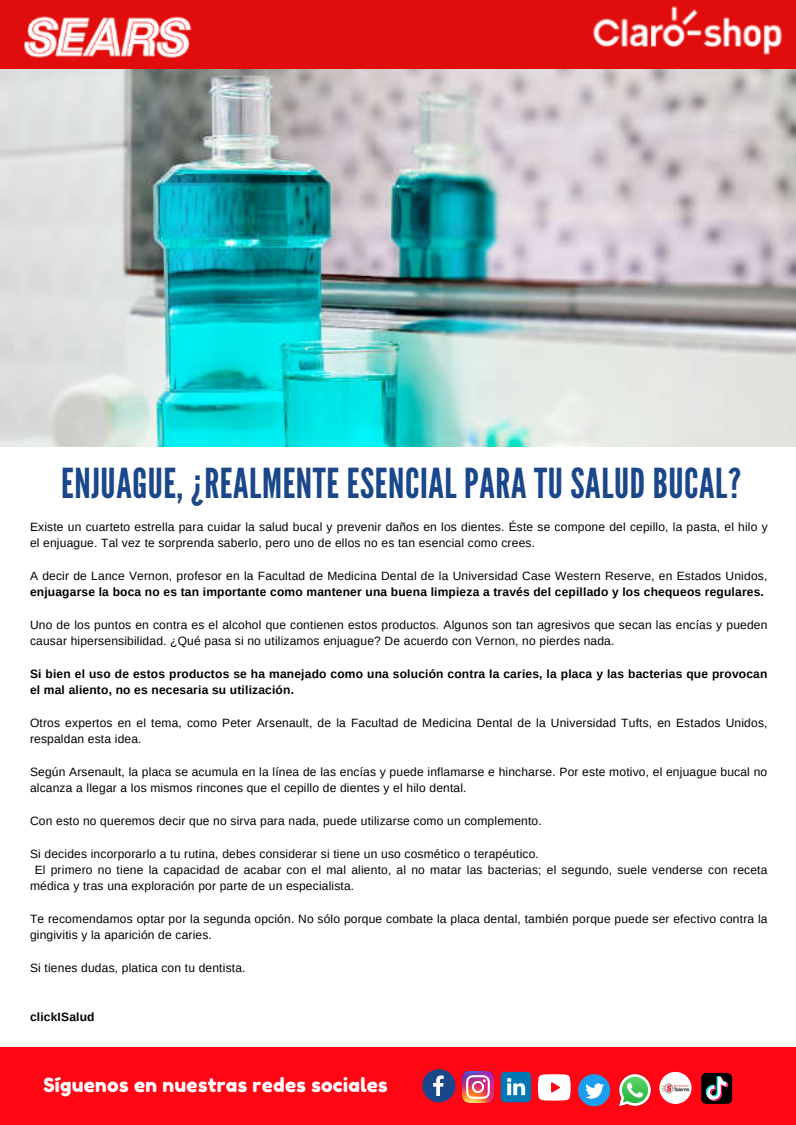
<style>
.page{position:relative;width:796px;height:1125px;background:#fff}
.page>*{position:absolute;margin:0;border:0;box-sizing:border-box;transform-origin:0 0}
.t1{font:41.25px "League Gothic";letter-spacing:.015em;color:#1a4789}
.t2{font:19.35px "Fredoka One";letter-spacing:.015em;color:#fff}
.t3{font:12px/16.4px "Arimo";letter-spacing:.015em;color:#000}
.t4{font:700 12px/16.4px "Arimo";letter-spacing:.015em;color:#000}
</style>
<div class="page">
<img style="left:0;top:0;width:795px;height:447px">
<div style="left:0;top:1047px;width:795px;height:78px;background:#ff0615"></div>
<svg style="left:422px;top:1069px;width:33px;height:33px"></svg>
<img style="left:462px;top:1071px;width:31px;height:31px">
<svg style="left:500px;top:1072px;width:31px;height:30px"></svg>
<svg style="left:538px;top:1074px;width:32px;height:27px"></svg>
<svg style="left:578px;top:1074px;width:32px;height:32px"></svg>
<img style="left:618px;top:1073px;width:34px;height:34px">
<svg style="left:619px;top:1074px;width:31px;height:32px"></svg>
<div style="left:659px;top:1072px;width:32px;height:32px;background:#fff;border-radius:50%"></div>
<svg style="left:701px;top:1073px;width:31px;height:31px"></svg>
<img style="left:659px;top:1083px;width:32px;height:11px">
<h1 class="t1" style="left:61px;top:459px;width:681px">ENJUAGUE, ¿REALMENTE ESENCIAL PARA TU SALUD BUCAL?</h1>
<p class="t3" style="left:30px;top:519px;width:739px">Existe un cuarteto estrella para cuidar la salud bucal y prevenir daños en los dientes. Éste se compone del cepillo, la pasta, el hilo y el enjuague. Tal vez te sorprenda saberlo, pero uno de ellos no es tan esencial como crees.</p>
<p class="t3" style="left:30px;top:568px;width:738px">A decir de Lance Vernon, profesor en la Facultad de Medicina Dental de la Universidad Case Western Reserve, en Estados Unidos,</p>
<p class="t4" style="left:30px;top:584px;width:735px">enjuagarse la boca no es tan importante como mantener una buena limpieza a través del cepillado y los chequeos regulares.</p>
<p class="t3" style="left:30px;top:617px;width:738px">Uno de los puntos en contra es el alcohol que contienen estos productos. Algunos son tan agresivos que secan las encías y pueden causar hipersensibilidad. ¿Qué pasa si no utilizamos enjuague? De acuerdo con Vernon, no pierdes nada.</p>
<p class="t4" style="left:30px;top:666px;width:738px">Si bien el uso de estos productos se ha manejado como una solución contra la caries, la placa y las bacterias que provocan el mal aliento, no es necesaria su utilización.</p>
<p class="t3" style="left:30px;top:715px;width:738px">Otros expertos en el tema, como Peter Arsenault, de la Facultad de Medicina Dental de la Universidad Tufts, en Estados Unidos, respaldan esta idea.</p>
<p class="t3" style="left:30px;top:764px;width:738px">Según Arsenault, la placa se acumula en la línea de las encías y puede inflamarse e hincharse. Por este motivo, el enjuague bucal no alcanza a llegar a los mismos rincones que el cepillo de dientes y el hilo dental.</p>
<p class="t3" style="left:30px;top:813px;width:513px">Con esto no queremos decir que no sirva para nada, puede utilizarse como un complemento.</p>
<p class="t3" style="left:30px;top:845px;width:510px">Si decides incorporarlo a tu rutina, debes considerar si tiene un uso cosmético o terapéutico.</p>
<p class="t3" style="left:35px;top:862px;width:734px">El primero no tiene la capacidad de acabar con el mal aliento, al no matar las bacterias; el segundo, suele venderse con receta</p>
<p class="t3" style="left:30px;top:878px;width:326px">médica y tras una exploración por parte de un especialista.</p>
<p class="t3" style="left:30px;top:911px;width:738px">Te recomendamos optar por la segunda opción. No sólo porque combate la placa dental, también porque puede ser efectivo contra la gingivitis y la aparición de caries.</p>
<p class="t3" style="left:30px;top:959px;width:217px">Si tienes dudas, platica con tu dentista.</p>
<p class="t4" style="left:30px;top:1008px;width:66px">clickISalud</p>
<h2 class="t2" style="left:43px;top:1074px;width:346px">Síguenos en nuestras redes sociales</h2>
</div>
